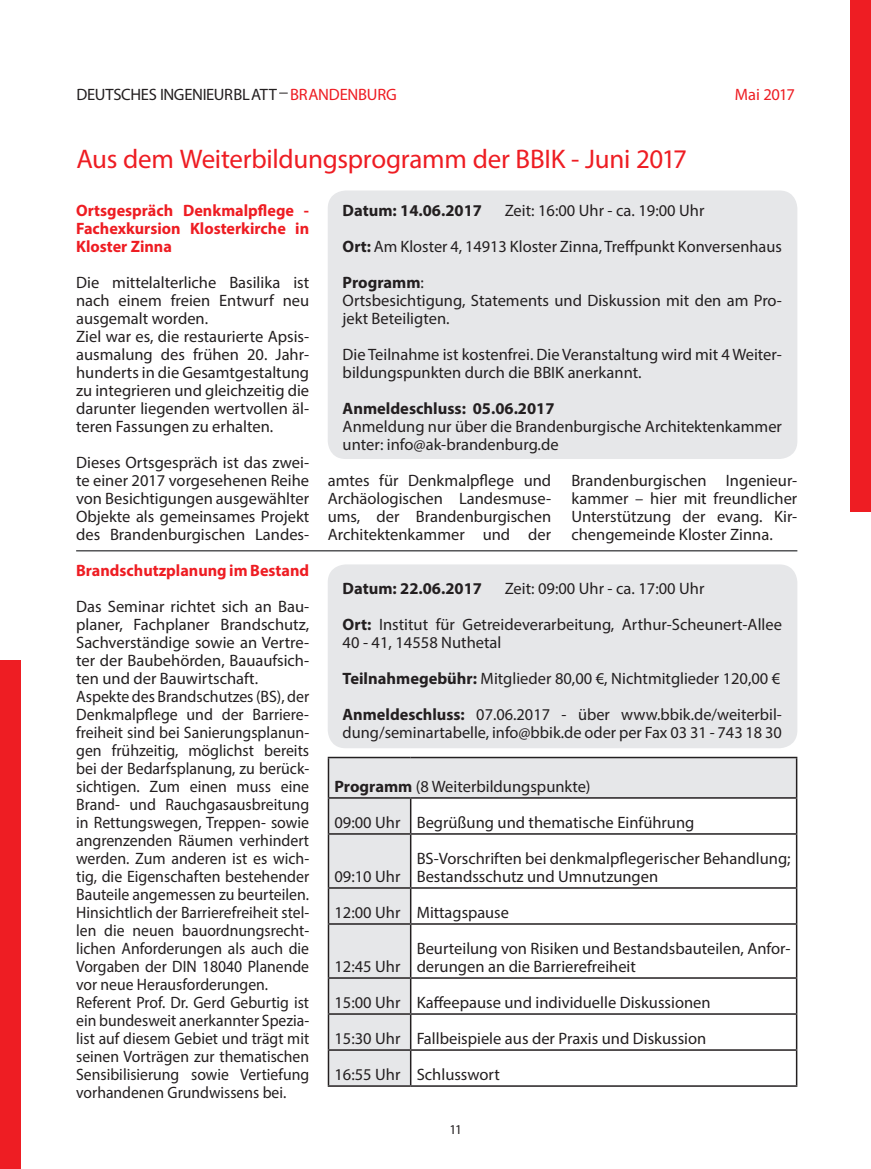
<style>
.page{position:relative;width:871px;height:1169px;background:#fff}
.page>*{position:absolute;margin:0;border:0;box-sizing:border-box;transform-origin:0 0}
.t1{font:27px "Myriad Pro";letter-spacing:-.01em;color:#ee1d23}
.t2{font:16.5px/18px "Myriad Pro";color:#231f20}
.t3{font:700 16.5px/18px "Myriad Pro";color:#ee1d23;text-align:justify}
.t4{font:700 16.5px "Myriad Pro";color:#231f20}
.t5{font:16.5px "Myriad Pro";letter-spacing:-.015em;color:#ee1d23}
.t6{font:13.5px "Myriad Pro";color:#231f20}
.s1{color:#ee1d23}
.s2{font-weight:700}
</style>
<div class="page">
<div style="left:850px;top:0;width:21px;height:511px;background:#ee1d23"></div>
<div style="left:0;top:660px;width:21px;height:509px;background:#ee1d23"></div>
<svg style="left:329px;top:758px;width:467px;height:327px"></svg>
<hr style="left:410px;top:798px;width:1px;height:35px;background:#231f20">
<hr style="left:410px;top:834px;width:1px;height:53px;background:#231f20">
<hr style="left:410px;top:888px;width:1px;height:35px;background:#231f20">
<hr style="left:328px;top:923px;width:83px;height:1px;background:#231f20">
<hr style="left:411px;top:923px;width:386px;height:1px;background:#231f20">
<hr style="left:410px;top:924px;width:1px;height:53px;background:#231f20">
<hr style="left:328px;top:977px;width:83px;height:1px;background:#231f20">
<hr style="left:411px;top:977px;width:386px;height:1px;background:#231f20">
<hr style="left:410px;top:978px;width:1px;height:35px;background:#231f20">
<hr style="left:328px;top:1013px;width:83px;height:1px;background:#231f20">
<hr style="left:411px;top:1013px;width:386px;height:1px;background:#231f20">
<hr style="left:410px;top:1014px;width:1px;height:35px;background:#231f20">
<hr style="left:328px;top:1049px;width:83px;height:1px;background:#231f20">
<hr style="left:411px;top:1049px;width:386px;height:1px;background:#231f20">
<hr style="left:410px;top:1050px;width:1px;height:35px;background:#231f20">
<hr style="left:328px;top:888px;width:1px;height:35px;background:#231f20">
<hr style="left:796px;top:888px;width:1px;height:35px;background:#231f20">
<hr style="left:328px;top:924px;width:1px;height:53px;background:#231f20">
<hr style="left:796px;top:924px;width:1px;height:53px;background:#231f20">
<hr style="left:328px;top:978px;width:1px;height:35px;background:#231f20">
<hr style="left:796px;top:978px;width:1px;height:35px;background:#231f20">
<hr style="left:328px;top:1014px;width:1px;height:35px;background:#231f20">
<hr style="left:796px;top:1014px;width:1px;height:35px;background:#231f20">
<hr style="left:328px;top:1050px;width:1px;height:35px;background:#231f20">
<hr style="left:796px;top:1050px;width:1px;height:35px;background:#231f20">
<hr style="left:328px;top:1085px;width:83px;height:1px;background:#231f20">
<hr style="left:411px;top:1085px;width:386px;height:1px;background:#231f20">
<hr style="left:328px;top:756px;width:83px;height:2px;background:#231f20">
<hr style="left:328px;top:758px;width:1px;height:39px;background:#231f20">
<hr style="left:411px;top:756px;width:386px;height:2px;background:#231f20">
<hr style="left:796px;top:758px;width:1px;height:39px;background:#231f20">
<hr style="left:328px;top:798px;width:1px;height:35px;background:#231f20">
<hr style="left:796px;top:798px;width:1px;height:35px;background:#231f20">
<hr style="left:328px;top:834px;width:1px;height:53px;background:#231f20">
<hr style="left:796px;top:834px;width:1px;height:53px;background:#231f20">
<hr style="left:328px;top:797px;width:83px;height:1px;background:#231f20">
<hr style="left:411px;top:797px;width:386px;height:1px;background:#231f20">
<hr style="left:328px;top:833px;width:83px;height:1px;background:#231f20">
<hr style="left:411px;top:833px;width:386px;height:1px;background:#231f20">
<hr style="left:328px;top:887px;width:83px;height:1px;background:#231f20">
<hr style="left:411px;top:887px;width:386px;height:1px;background:#231f20">
<div style="left:328px;top:190px;width:469px;height:269px;background:#e6e7e9;border-radius:18px"></div>
<hr style="left:76px;top:550px;width:721px;height:1px;background:#545557">
<div style="left:328px;top:564px;width:469px;height:184px;background:#e6e7e9;border-radius:18px"></div>
<p class="t2" style="left:76px;top:85px;width:322px">DEUTSCHES INGENIEURBLATT <span class="s1">BRANDENBURG</span></p>
<p class="t5" style="left:735px;top:84px;width:61px">Mai 2017</p>
<h1 class="t1" style="left:76px;top:142px;width:612px">Aus dem Weiterbildungsprogramm der BBIK - Juni 2017</h1>
<p class="t3" style="left:76px;top:201px;width:235px">Ortsgespräch Denkmalpflege - Fachexkursion Klosterkirche in Kloster Zinna</p>
<p class="t2" style="left:76px;top:273px;width:235px">Die mittelalterliche Basilika ist nach einem freien Entwurf neu ausgemalt worden.<br>Ziel war es, die restaurierte Apsis&shy;ausmalung des frühen 20. Jahr&shy;hunderts in die Gesamtgestaltung zu integrieren und gleichzeitig die darunter liegenden wertvollen äl&shy;teren Fassungen zu erhalten.</p>
<p class="t2" style="left:76px;top:453px;width:235px;text-align:justify">Dieses Ortsgespräch ist das zwei&shy;te einer 2017 vorgesehenen Reihe von Besichtigungen ausgewählter Objekte als gemeinsames Projekt des Brandenburgischen Landes-</p>
<p class="t3" style="left:76px;top:561px;width:234px">Brandschutzplanung im Bestand</p>
<p class="t2" style="left:76px;top:597px;width:235px">Das Seminar richtet sich an Bau&shy;planer, Fachplaner Brandschutz, Sachverständige sowie an Vertre&shy;ter der Baubehörden, Bauaufsich&shy;ten und der Bauwirtschaft.<br>Aspekte des Brandschutzes (BS), der Denkmalpflege und der Barriere&shy;freiheit sind bei Sanierungsplanun&shy;gen frühzeitig, möglichst bereits bei der Bedarfsplanung, zu berück&shy;sichtigen. Zum einen muss eine Brand- und Rauchgasausbreitung in Rettungswegen, Treppen- sowie angrenzenden Räumen verhindert werden. Zum anderen ist es wich&shy;tig, die Eigenschaften bestehender Bauteile angemessen zu beurteilen.<br>Hinsichtlich der Barrierefreiheit stel&shy;len die neuen bauordnungsrecht&shy;lichen Anforderungen als auch die Vorgaben der DIN 18040 Planende vor neue Herausforderungen.<br>Referent Prof. Dr. Gerd Geburtig ist ein bundesweit anerkannter Spezia&shy;list auf diesem Gebiet und trägt mit seinen Vorträgen zur thematischen Sensibilisierung sowie Vertiefung vorhandenen Grundwissens bei.</p>
<p class="t2" style="left:343px;top:192px;width:441px;line-height:36px;text-indent:162px">Zeit: 16:00 Uhr - ca. 19:00 Uhr<br><span class="s2">Ort:</span> Am Kloster 4, 14913 Kloster Zinna, Treffpunkt Konversenhaus<br><span class="s2">Programm</span>:</p>
<p class="t2" style="left:343px;top:291px;width:441px">Ortsbesichtigung, Statements und Diskussion mit den am Pro&shy;jekt Beteiligten.</p>
<p class="t2" style="left:343px;top:345px;width:441px">Die Teilnahme ist kostenfrei. Die Veranstaltung wird mit 4 Weiter&shy;bildungspunkten durch die BBIK anerkannt.</p>
<p class="t4" style="left:343px;top:397px;width:213px">Anmeldeschluss: 05.06.2017</p>
<p class="t2" style="left:343px;top:417px;width:441px">Anmeldung nur über die Brandenburgische Architektenkammer unter: info@ak-brandenburg.de</p>
<p class="t4" style="left:343px;top:199px;width:141px">Datum: 14.06.2017</p>
<p class="t2" style="left:328px;top:471px;width:225px;text-align:justify">amtes für Denkmalpflege und Archäologischen Landesmuse&shy;ums, der Brandenburgischen Architektenkammer und der</p>
<p class="t2" style="left:571px;top:471px;width:227px;text-align:justify">Brandenburgischen Ingenieur&shy;kammer – hier mit freundlicher Unterstützung der evang. Kir&shy;chengemeinde Kloster Zinna.</p>
<p class="t4" style="left:343px;top:577px;width:141px">Datum: 22.06.2017</p>
<p class="t2" style="left:343px;top:570px;width:441px;line-height:36px;text-indent:162px">Zeit: 09:00 Uhr - ca. 17:00 Uhr<br><span class="s2">Ort:</span> Institut für Getreideverarbeitung, Arthur-Scheunert-Allee</p>
<p class="t2" style="left:343px;top:624px;width:441px;line-height:36px">40 - 41, 14558 Nuthetal<br><span class="s2">Teilnahmegebühr:</span> Mitglieder 80,00 €, Nichtmitglieder 120,00 €<br><span class="s2">Anmeldeschluss:</span> 07.06.2017 - über www.bbik.de/weiterbil-</p>
<p class="t2" style="left:343px;top:723px;width:441px">dung/seminartabelle, info@bbik.de oder per Fax 03 31 - 743 18 30</p>
<p class="t2" style="left:334px;top:768px;width:361px;line-height:36px"><span class="s2">Programm</span> (8 Weiterbildungspunkte)<br>09:00 Uhr Begrüßung und thematische Einführung</p>
<p class="t2" style="left:334px;top:867px;width:68px">09:10 Uhr</p>
<p class="t2" style="left:417px;top:849px;width:375px">BS-Vorschriften bei denkmalpflegerischer Behandlung;<br>Bestandsschutz und Umnutzungen</p>
<p class="t2" style="left:334px;top:903px;width:176px">12:00 Uhr Mittagspause</p>
<p class="t2" style="left:334px;top:957px;width:68px">12:45 Uhr</p>
<p class="t2" style="left:417px;top:939px;width:375px">Beurteilung von Risiken und Bestandsbauteilen, Anfor&shy;derungen an die Barrierefreiheit</p>
<p class="t2" style="left:334px;top:984px;width:378px;line-height:36px">15:00 Uhr Kaffeepause und individuelle Diskussionen<br>15:30 Uhr Fallbeispiele aus der Praxis und Diskussion<br>16:55 Uhr Schlusswort</p>
<p class="t6" style="left:450px;top:1121px;width:14px">11</p>
</div>
